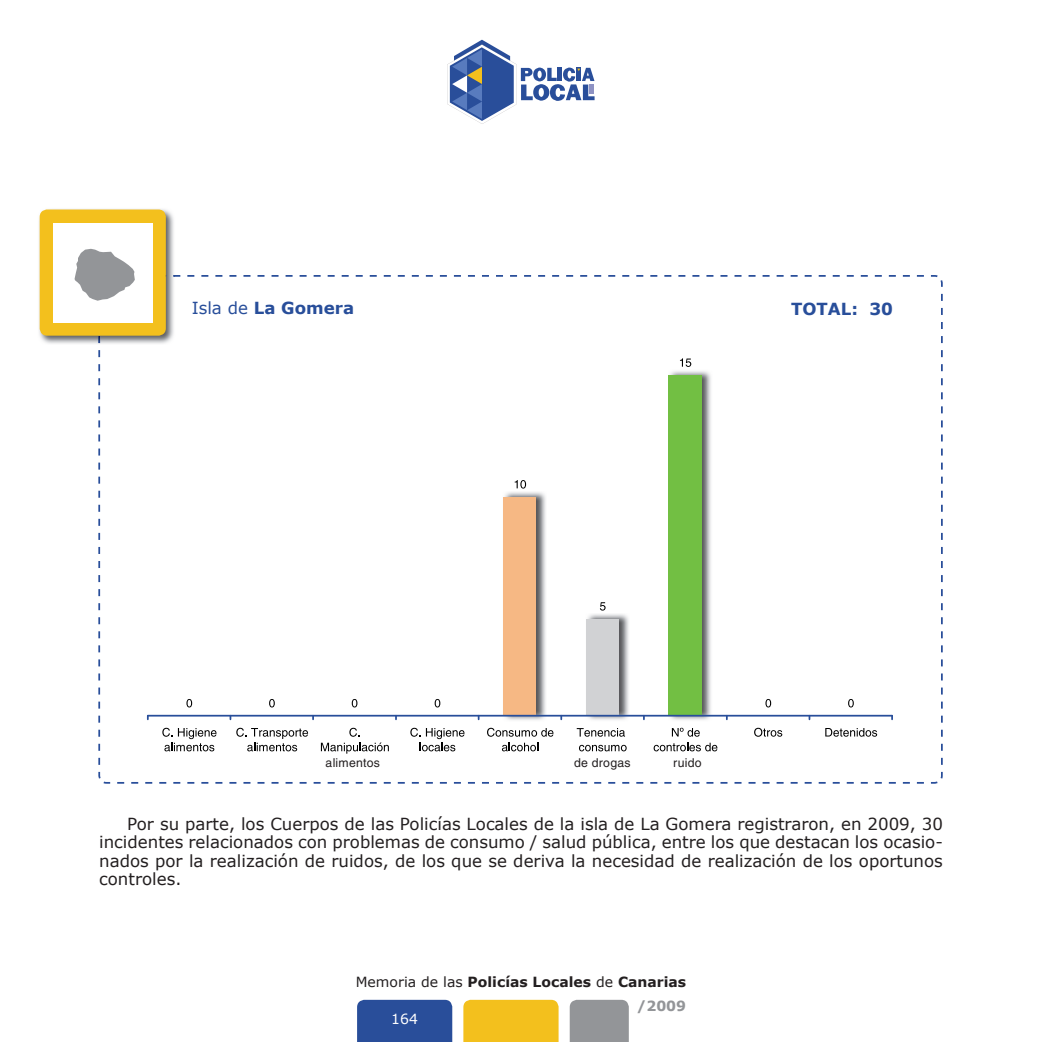
<style>
.page{position:relative;width:1042px;height:1042px;background:#fff}
.page>*{position:absolute;margin:0;border:0;box-sizing:border-box;transform-origin:0 0}
.t1{font:16.62px/18.4px "Verdana";color:#231f20;text-align:justify}
.t2{font:700 16.62px "Verdana";color:#284e9a}
.t3{font:700 14px/24px "Verdana";color:#231f20;text-align:right}
.t4{font:14px "Verdana";color:#fff}
.t5{font:12.25px "Helvetica CE";letter-spacing:.02em;color:#231f20}
.s1{font-weight:400}
.s2{color:#939598}
</style>
<div class="page">
<div style="left:357px;top:1000px;width:95px;height:42px;background:#294e9a"></div>
<div style="left:463px;top:1000px;width:95px;height:42px;background:#f3c01d"></div>
<div style="left:570px;top:1000px;width:59px;height:42px;background:#939598"></div>
<svg style="left:447px;top:40px;width:147px;height:84px"></svg>
<svg style="left:98px;top:275px;width:845px;height:509px"></svg>
<img style="left:39px;top:209px;width:136px;height:136px">
<img style="left:98px;top:336px;width:2px;height:7px">
<img style="left:166px;top:275px;width:9px;height:2px">
<div style="left:40px;top:209px;width:126px;height:127px;background:#f3c01d;border-radius:7px"></div>
<div style="left:53px;top:223px;width:100px;height:100px;background:#fff"></div>
<svg style="left:74px;top:249px;width:61px;height:52px"></svg>
<img style="left:503px;top:491px;width:44px;height:230px">
<div style="left:503px;top:497px;width:33px;height:219px;background:#f6b884"></div>
<img style="left:585px;top:613px;width:44px;height:108px">
<div style="left:586px;top:619px;width:33px;height:97px;background:#d1d2d4"></div>
<img style="left:668px;top:370px;width:44px;height:351px">
<div style="left:668px;top:375px;width:34px;height:341px;background:#72bf43"></div>
<hr style="left:148px;top:715px;width:744px;height:1px;background:#284e9a">
<svg style="left:186px;top:699px;width:6px;height:8px"></svg>
<svg style="left:269px;top:699px;width:6px;height:8px"></svg>
<svg style="left:352px;top:699px;width:5px;height:8px"></svg>
<svg style="left:435px;top:699px;width:5px;height:8px"></svg>
<svg style="left:515px;top:480px;width:11px;height:8px"></svg>
<svg style="left:600px;top:602px;width:5px;height:8px"></svg>
<svg style="left:680px;top:358px;width:11px;height:9px"></svg>
<svg style="left:765px;top:699px;width:6px;height:8px"></svg>
<svg style="left:848px;top:699px;width:6px;height:8px"></svg>
<div style="left:311px;top:758px;width:84px;height:9px;background:#fff"></div>
<div style="left:657px;top:758px;width:61px;height:9px;background:#fff"></div>
<div style="left:568px;top:758px;width:69px;height:9px;background:#fff"></div>
<svg style="left:162px;top:728px;width:54px;height:23px"></svg>
<svg style="left:236px;top:728px;width:72px;height:23px"></svg>
<svg style="left:321px;top:728px;width:68px;height:25px"></svg>
<svg style="left:410px;top:728px;width:54px;height:23px"></svg>
<svg style="left:487px;top:728px;width:66px;height:9px"></svg>
<svg style="left:502px;top:743px;width:36px;height:8px"></svg>
<svg style="left:579px;top:745px;width:47px;height:6px"></svg>
<svg style="left:672px;top:728px;width:28px;height:9px"></svg>
<svg style="left:653px;top:743px;width:64px;height:8px"></svg>
<svg style="left:754px;top:728px;width:28px;height:9px"></svg>
<svg style="left:825px;top:728px;width:52px;height:9px"></svg>
<svg style="left:577px;top:728px;width:48px;height:9px"></svg>
<p class="t2" style="left:192px;top:297px;width:164px"><span class="s1">Isla de</span> La Gomera</p>
<p class="t2" style="left:791px;top:299px;width:103px">TOTAL: 30</p>
<p class="t5" style="left:326px;top:758px;width:56px">alimentos</p>
<p class="t5" style="left:574px;top:758px;width:58px">de drogas</p>
<p class="t5" style="left:673px;top:758px;width:30px">ruido</p>
<p class="t1" style="left:99px;top:814px;width:845px;text-indent:28px">Por su parte, los Cuerpos de las Policías Locales de la isla de La Gomera registraron, en 2009, 30 incidentes relacionados con problemas de consumo / salud pública, entre los que destacan los ocasio&shy;nados por la realización de ruidos, de los que se deriva la necesidad de realización de los oportunos controles.</p>
<p class="t3" style="left:356px;top:969px;width:332px"><span class="s1">Memoria de las</span> Policías Locales <span class="s1">de</span> Canarias <span class="s2">/2009</span></p>
<p class="t4" style="left:391px;top:1010px;width:28px">164</p>
</div>
